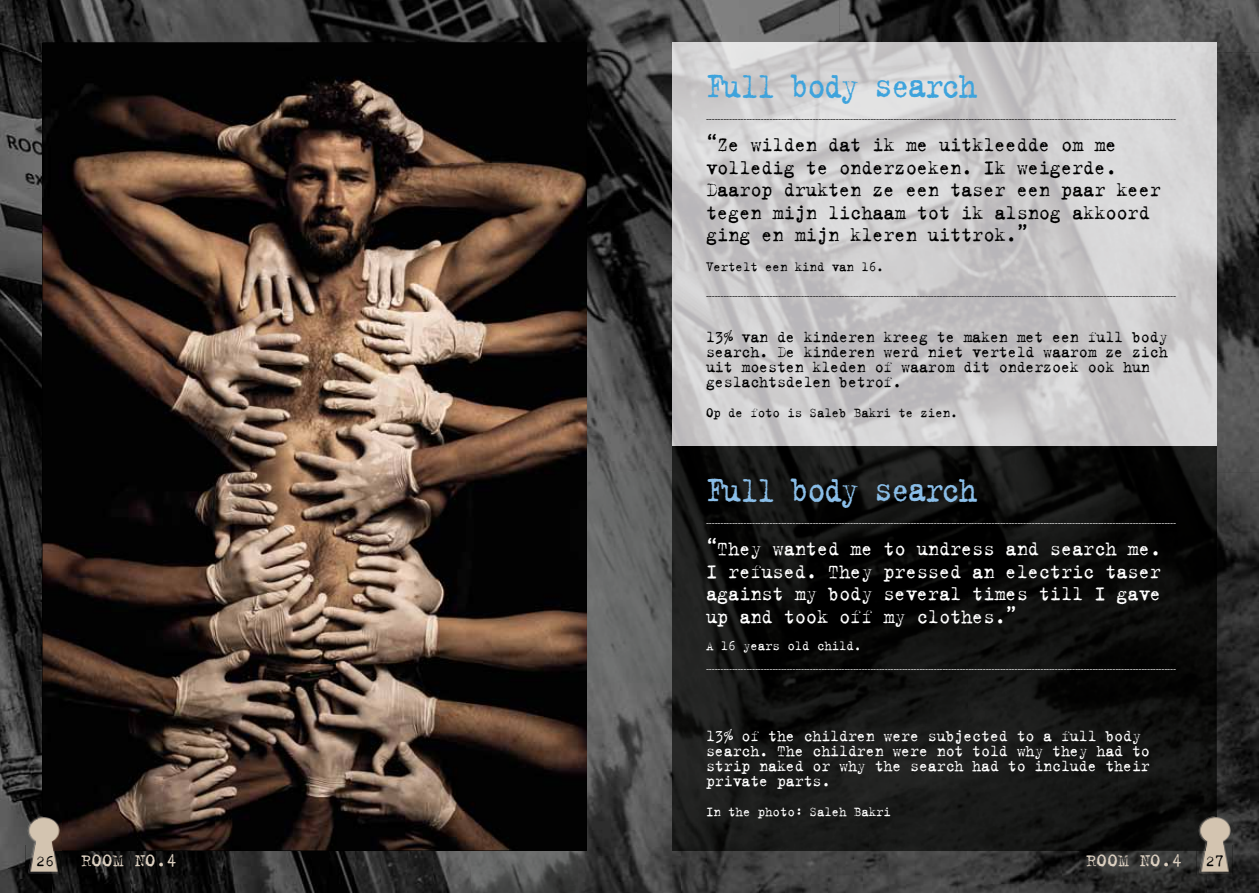
<style>
.page{position:relative;width:1259px;height:893px;background:#fff}
.page>*{position:absolute;margin:0;border:0;box-sizing:border-box;transform-origin:0 0}
.t1{font:39px "Trixie";letter-spacing:-.06em;color:#8abee8;scale:.88 1}
.t2{font:39px "Trixie";letter-spacing:-.06em;color:#3ea3dc;scale:.88 1}
.t3{font:22.5px/22.5px "Trixie Text";letter-spacing:-.02em;color:#000;scale:.93 1}
.t4{font:22.5px/22.5px "Trixie Text";letter-spacing:-.02em;color:#fff;text-align:justify;scale:.93 1}
.t5{font:19.5px "Trixie Text";color:#dcd0c1}
.t6{font:18px/15px "Trixie Text";letter-spacing:-.02em;color:#000;scale:.93 1}
.t7{font:18px/15px "Trixie Text";letter-spacing:-.02em;color:#fff;scale:.93 1}
.t8{font:16.5px "Trixie Text";color:#000}
.t9{font:15px "Trixie Text";letter-spacing:-.02em;color:#000;scale:.93 1}
.t10{font:15px "Trixie Text";letter-spacing:-.02em;color:#fff;scale:.93 1}
.t11{font:300 9.9px "Helvetica";color:#000;scale:.93 1}
.t12{font:300 9.9px "Helvetica";color:#fff;scale:.93 1}
.s1{font-size:16.5px;color:#000}
</style>
<div class="page">
<img style="left:0;top:0;width:1259px;height:52px">
<img style="left:0;top:52px;width:43px;height:421px">
<img style="left:587px;top:52px;width:85px;height:631px">
<img style="left:1216px;top:52px;width:43px;height:421px">
<img style="left:0;top:473px;width:52px;height:420px">
<img style="left:1206px;top:473px;width:53px;height:420px">
<img style="left:577px;top:683px;width:105px;height:210px">
<img style="left:52px;top:850px;width:525px;height:43px">
<img style="left:682px;top:850px;width:524px;height:43px">
<img style="left:672px;top:43px;width:544px;height:807px">
<img style="left:1216px;top:815px;width:16px;height:30px">
<img style="left:1196px;top:845px;width:36px;height:30px">
<img style="left:1196px;top:815px;width:20px;height:35px">
<img style="left:43px;top:43px;width:544px;height:807px">
<img style="left:26px;top:815px;width:17px;height:30px">
<img style="left:26px;top:845px;width:35px;height:30px">
<img style="left:43px;top:815px;width:18px;height:35px">
<h3 class="t8" style="left:36px;top:852px;width:20px">26</h3>
<h3 class="t5" style="left:81px;top:849px;width:98px">ROOM NO.4</h3>
<h1 class="t2" style="left:706px;top:60px;width:310px">Full body search</h1>
<p class="t11" style="left:706px;top:110px;width:507px">-------------------------------------------------------------------------------------------------------------------------------------------------------------------</p>
<h2 class="t3" style="left:706px;top:133px;width:491px">“Ze wilden dat ik me uitkleedde om me volledig te onderzoeken. Ik weigerde.<br>Daarop drukten ze een taser een paar keer tegen mijn lichaam tot ik alsnog akkoord ging en mijn kleren uittrok.”</h2>
<h3 class="t9" style="left:706px;top:258px;width:193px">Vertelt een kind van 16.</h3>
<p class="t11" style="left:706px;top:287px;width:507px">-------------------------------------------------------------------------------------------------------------------------------------------------------------------</p>
<h3 class="t6" style="left:706px;top:329px;width:498px">13% van de kinderen kreeg te maken met een full body search. De kinderen werd niet verteld waarom ze zich uit moesten kleden of waarom dit onderzoek ook hun geslachtsdelen betrof.</h3>
<h3 class="t9" style="left:706px;top:403px;width:272px">Op de foto is Saleb Bakri te zien.</h3>
<h1 class="t1" style="left:706px;top:464px;width:310px">Full body search</h1>
<p class="t12" style="left:706px;top:514px;width:507px">-------------------------------------------------------------------------------------------------------------------------------------------------------------------</p>
<h2 class="t4" style="left:706px;top:537px;width:491px">“They wanted me to undress and search me.<br>I refused. They pressed an electric taser against my body several times till I gave up and took off my clothes.”</h2>
<h3 class="t10" style="left:706px;top:636px;width:169px">A 16 years old child.</h3>
<p class="t12" style="left:706px;top:661px;width:507px">-------------------------------------------------------------------------------------------------------------------------------------------------------------------</p>
<h3 class="t7" style="left:706px;top:728px;width:479px">13% of the children were subjected to a full body search. The children were not told why they had to strip naked or why the search had to include their private parts.</h3>
<h3 class="t10" style="left:706px;top:803px;width:201px">In the photo: Saleh Bakri</h3>
<h3 class="t5" style="left:1086px;top:849px;width:139px">ROOM NO.4 <span class="s1">27</span></h3>
</div>
